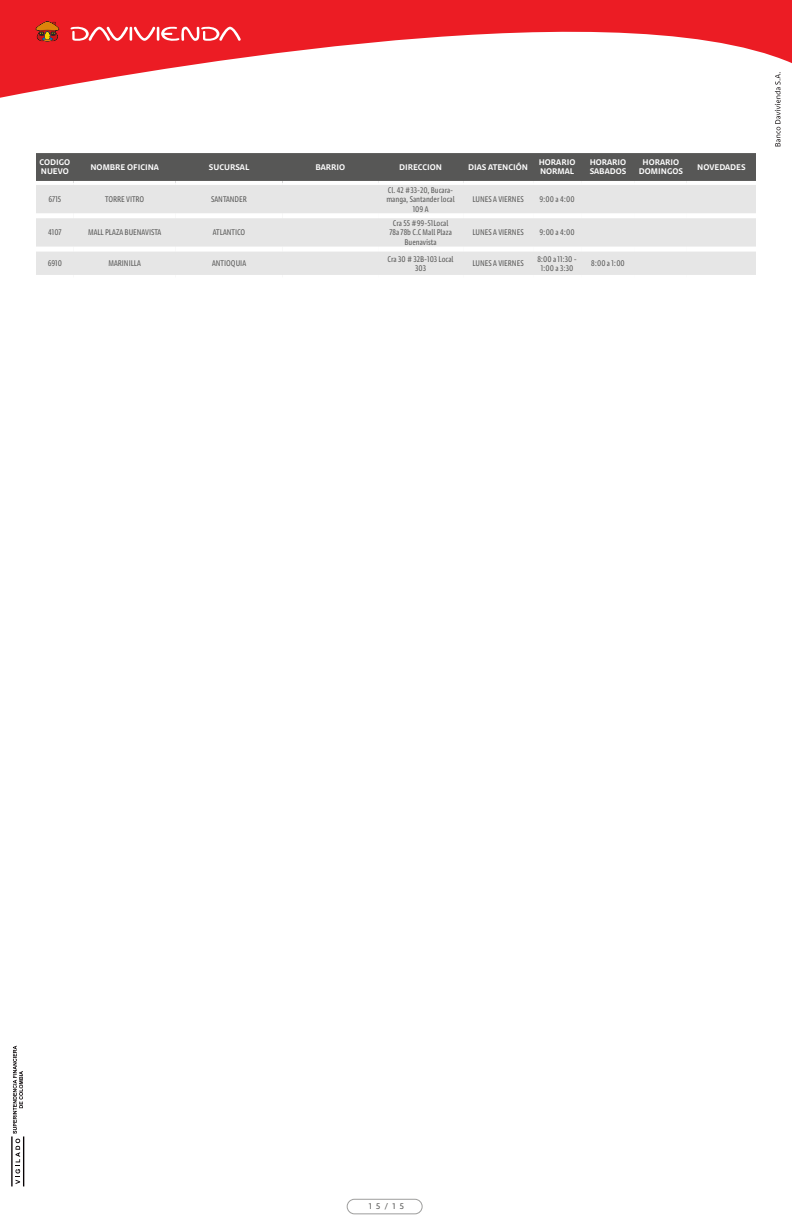
<style>
.page{position:relative;width:792px;height:1224px;background:#fff}
.page>*{position:absolute;margin:0;border:0;box-sizing:border-box;transform-origin:0 0}
.t1{font:condensed 8px/9.6px "Davivienda";color:#575756;text-align:center}
.t2{font:700 8px/9.6px "Davivienda";color:#fff}
.t3{font:8px "Davivienda";color:#575756}
</style>
<div class="page">
<svg style="left:0;top:0;width:792px;height:98px;fill:#ec1c24"></svg>
<svg style="left:70px;top:26px;width:171px;height:16px"></svg>
<svg style="left:34px;top:21px;width:27px;height:21px"></svg>
<svg style="left:11px;top:1046px;width:13px;height:140px"></svg>
<svg style="left:775px;top:72px;width:6px;height:74px"></svg>
<div style="left:347px;top:1199px;width:76px;height:15px;border:1px solid #9d9d9c;border-radius:7px"></div>
<div style="left:36px;top:153px;width:720px;height:28px;background:#575756"></div>
<div style="left:36px;top:185px;width:720px;height:90px;background:#e6e6e6"></div>
<div style="left:36px;top:213px;width:38px;height:5px;background:#fff"></div>
<div style="left:74px;top:213px;width:102px;height:5px;background:#fff"></div>
<div style="left:176px;top:213px;width:106px;height:5px;background:#fff"></div>
<div style="left:282px;top:213px;width:96px;height:5px;background:#fff"></div>
<div style="left:378px;top:213px;width:85px;height:5px;background:#fff"></div>
<div style="left:463px;top:213px;width:70px;height:5px;background:#fff"></div>
<div style="left:533px;top:213px;width:48px;height:5px;background:#fff"></div>
<div style="left:581px;top:213px;width:54px;height:5px;background:#fff"></div>
<div style="left:635px;top:213px;width:52px;height:5px;background:#fff"></div>
<div style="left:687px;top:213px;width:69px;height:5px;background:#fff"></div>
<div style="left:36px;top:247px;width:38px;height:5px;background:#fff"></div>
<div style="left:74px;top:247px;width:102px;height:5px;background:#fff"></div>
<div style="left:176px;top:247px;width:106px;height:5px;background:#fff"></div>
<div style="left:282px;top:247px;width:96px;height:5px;background:#fff"></div>
<div style="left:378px;top:247px;width:85px;height:5px;background:#fff"></div>
<div style="left:463px;top:247px;width:70px;height:5px;background:#fff"></div>
<div style="left:533px;top:247px;width:48px;height:5px;background:#fff"></div>
<div style="left:581px;top:247px;width:54px;height:5px;background:#fff"></div>
<div style="left:635px;top:247px;width:52px;height:5px;background:#fff"></div>
<div style="left:687px;top:247px;width:69px;height:5px;background:#fff"></div>
<p class="t2" style="left:40px;top:157px;width:32px">CODIGO<br>NUEVO</p>
<p class="t2" style="left:90px;top:162px;width:70px">NOMBRE OFICINA</p>
<p class="t2" style="left:209px;top:162px;width:42px">SUCURSAL</p>
<p class="t2" style="left:315px;top:162px;width:31px">BARRIO</p>
<p class="t2" style="left:399px;top:162px;width:44px">DIRECCION</p>
<p class="t2" style="left:468px;top:162px;width:61px">DIAS ATENCIÓN</p>
<p class="t2" style="left:539px;top:157px;width:38px">HORARIO<br>NORMAL</p>
<p class="t2" style="left:590px;top:157px;width:38px">HORARIO<br>SABADOS</p>
<p class="t2" style="left:639px;top:157px;width:46px;text-align:center">HORARIO<br>DOMINGOS</p>
<p class="t2" style="left:697px;top:162px;width:50px">NOVEDADES</p>
<p class="t1" style="left:48px;top:195px;width:14px">6715</p>
<p class="t1" style="left:105px;top:195px;width:41px">TORRE VITRO</p>
<p class="t1" style="left:211px;top:195px;width:37px">SANTANDER</p>
<p class="t1" style="left:386px;top:185px;width:70px">Cl. 42 #33-20, Bucara&shy;manga, Santander local<br>109 A</p>
<p class="t1" style="left:472px;top:195px;width:53px">LUNES A VIERNES</p>
<p class="t1" style="left:539px;top:195px;width:37px">9:00 a 4:00</p>
<p class="t1" style="left:48px;top:228px;width:15px">4107</p>
<p class="t1" style="left:88px;top:228px;width:75px">MALL PLAZA BUENAVISTA</p>
<p class="t1" style="left:213px;top:228px;width:34px">ATLANTICO</p>
<p class="t1" style="left:389px;top:218px;width:64px">Cra 55 #99-51Local<br>78a 78b C.C Mall Plaza<br>Buenavista</p>
<p class="t1" style="left:472px;top:228px;width:53px">LUNES A VIERNES</p>
<p class="t1" style="left:539px;top:228px;width:37px">9:00 a 4:00</p>
<p class="t1" style="left:48px;top:259px;width:16px">6910</p>
<p class="t1" style="left:109px;top:259px;width:34px">MARINILLA</p>
<p class="t1" style="left:212px;top:259px;width:35px">ANTIOQUIA</p>
<p class="t1" style="left:388px;top:254px;width:68px">Cra 30 # 32B-103 Local<br>303</p>
<p class="t1" style="left:472px;top:259px;width:53px">LUNES A VIERNES</p>
<p class="t1" style="left:537px;top:254px;width:41px">8:00 a 11:30 -<br>1:00 a 3:30</p>
<p class="t1" style="left:591px;top:259px;width:35px">8:00 a 1:00</p>
<p class="t3" style="left:369px;top:1202px;width:36px">15/15</p>
</div>
